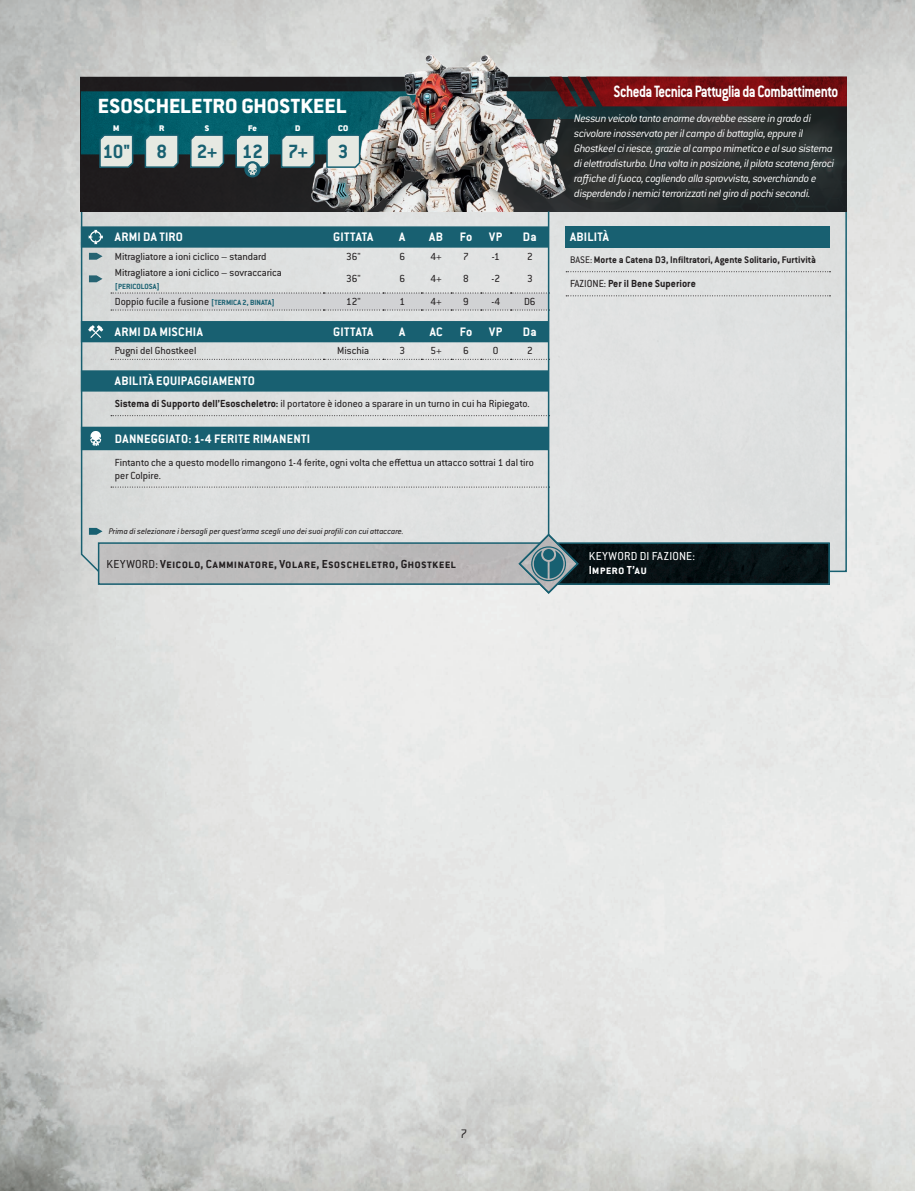
<style>
.page{position:relative;width:915px;height:1191px;background:#fff}
.page>*{position:absolute;margin:0;border:0;box-sizing:border-box;transform-origin:0 0}
.t1{font:800 22.5px "Conduit ITC Std";letter-spacing:.01em;color:#fff}
.t2{font:700 21px "Conduit ITC Std";color:#186071}
.t3{font:700 18px "Conduit ITC Std";letter-spacing:-.03em;color:#fff;scale:.82 1}
.t4{font:700 13.5px "Conduit ITC Std";letter-spacing:.02em;color:#fff}
.t5{font:300 13.5px "Conduit ITC Std";color:#231f20}
.t6{font:700 12.75px "Conduit ITC Std";letter-spacing:.01em;color:#231f20}
.t7{font:12.75px "Conduit ITC Std";letter-spacing:.02em;color:#fff}
.t8{font:700 12.75px "Conduit ITC Std";letter-spacing:.005em;color:#fff}
.t9{font:italic 300 12px/15px "Conduit ITC Std";letter-spacing:-.035em;color:#fff}
.t10{font:11.25px/12.8px "Conduit ITC Std";color:#231f20}
.t11{font:700 11.25px "Conduit ITC Std";color:#231f20}
.t12{font:700 10.5px "Conduit ITC Std";color:#231f20}
.t13{font:italic 9px "Conduit ITC Std";color:#231f20}
.t14{font:900 9px "Conduit ITC Std";color:#fff}
.t15{font:700 8.25px "Conduit ITC Std";color:#186071}
.s1{font-weight:700;font-size:8.25px;color:#186071}
.s2{font-weight:700}
.s3{font-weight:400}
.s4{font-size:11.25px}
</style>
<div class="page">
<img style="left:0;top:0;width:914px;height:1191px">
<div style="left:80px;top:103px;width:767px;height:470px;background:#dfe1e0"></div>
<img style="left:81px;top:77px;width:765px;height:134px">
<img style="left:101px;top:545px;width:725px;height:37px">
<div style="left:98px;top:542px;width:731px;height:43px;border:2px solid #186071"></div>
<img style="left:81px;top:91px;width:765px;height:63px">
<img style="left:589px;top:77px;width:257px;height:29px">
<img style="left:295px;top:54px;width:294px;height:157px">
<svg style="left:111px;top:293px;width:436px;height:18px"></svg>
<svg style="left:81px;top:226px;width:466px;height:34px"></svg>
<svg style="left:89px;top:275px;width:13px;height:7px"></svg>
<svg style="left:111px;top:359px;width:436px;height:1px"></svg>
<div style="left:81px;top:321px;width:466px;height:21px;background:#186071"></div>
<div style="left:81px;top:370px;width:466px;height:21px;background:#186071"></div>
<svg style="left:111px;top:415px;width:436px;height:1px"></svg>
<svg style="left:111px;top:487px;width:436px;height:1px"></svg>
<div style="left:81px;top:427px;width:466px;height:23px;background:#186071"></div>
<svg style="left:98px;top:133px;width:36px;height:36px"></svg>
<svg style="left:144px;top:133px;width:35px;height:36px"></svg>
<svg style="left:189px;top:133px;width:36px;height:36px"></svg>
<svg style="left:280px;top:133px;width:35px;height:36px"></svg>
<svg style="left:325px;top:133px;width:36px;height:36px"></svg>
<div style="left:565px;top:226px;width:264px;height:22px;background:#186071"></div>
<svg style="left:566px;top:295px;width:264px;height:1px"></svg>
<svg style="left:566px;top:271px;width:264px;height:1px"></svg>
<svg style="left:89px;top:528px;width:13px;height:7px"></svg>
<hr style="left:547px;top:211px;width:2px;height:331px;background:#186071">
<svg style="left:517px;top:532px;width:62px;height:63px"></svg>
<svg style="left:244px;top:161px;width:16px;height:16px"></svg>
<svg style="left:234px;top:133px;width:36px;height:42px"></svg>
<h1 class="t1" style="left:98px;top:93px;width:250px">ESOSCHELETRO GHOSTKEEL</h1>
<p class="t14" style="left:113px;top:123px;width:8px">M</p>
<p class="t14" style="left:159px;top:123px;width:7px">R</p>
<p class="t14" style="left:205px;top:123px;width:6px">S</p>
<p class="t14" style="left:248px;top:123px;width:10px">Fe</p>
<p class="t14" style="left:295px;top:123px;width:7px">D</p>
<p class="t14" style="left:338px;top:123px;width:12px">CO</p>
<h2 class="t2" style="left:102px;top:138px;width:66px">10" 8</h2>
<h2 class="t2" style="left:197px;top:138px;width:113px">2+ 12 7+</h2>
<h2 class="t2" style="left:338px;top:138px;width:12px">3</h2>
<p class="t4" style="left:115px;top:229px;width:70px">ARMI DA TIRO</p>
<p class="t4" style="left:333px;top:229px;width:41px">GITTATA</p>
<p class="t4" style="left:399px;top:229px;width:8px">A</p>
<p class="t4" style="left:429px;top:229px;width:44px">AB Fo</p>
<p class="t4" style="left:489px;top:229px;width:15px">VP</p>
<p class="t4" style="left:523px;top:229px;width:15px">Da</p>
<p class="t10" style="left:115px;top:249px;width:153px">Mitragliatore a ioni ciclico – standard</p>
<p class="t10" style="left:346px;top:249px;width:16px">36"</p>
<p class="t10" style="left:399px;top:249px;width:7px">6</p>
<p class="t10" style="left:430px;top:249px;width:13px">4+</p>
<p class="t10" style="left:463px;top:249px;width:7px">7</p>
<p class="t10" style="left:491px;top:249px;width:9px">-1</p>
<p class="t10" style="left:527px;top:249px;width:7px">2</p>
<p class="t10" style="left:115px;top:266px;width:168px">Mitragliatore a ioni ciclico – sovraccarica</p>
<p class="t15" style="left:115px;top:281px;width:46px">[PERICOLOSA]</p>
<p class="t10" style="left:346px;top:272px;width:16px">36"</p>
<p class="t10" style="left:399px;top:272px;width:7px">6</p>
<p class="t10" style="left:430px;top:272px;width:13px">4+</p>
<p class="t10" style="left:463px;top:272px;width:7px">8</p>
<p class="t10" style="left:491px;top:272px;width:10px">-2</p>
<p class="t10" style="left:527px;top:272px;width:7px">3</p>
<p class="t10" style="left:115px;top:295px;width:161px">Doppio fucile a fusione <span class="s1">[TERMICA 2, BINATA]</span></p>
<p class="t10" style="left:346px;top:295px;width:16px">12"</p>
<p class="t10" style="left:399px;top:295px;width:7px">1</p>
<p class="t10" style="left:430px;top:295px;width:13px">4+</p>
<p class="t10" style="left:463px;top:295px;width:7px">9</p>
<p class="t10" style="left:491px;top:295px;width:10px">-4</p>
<p class="t10" style="left:524px;top:295px;width:13px">D6</p>
<p class="t4" style="left:115px;top:323px;width:89px">ARMI DA MISCHIA</p>
<p class="t4" style="left:333px;top:323px;width:41px">GITTATA</p>
<p class="t4" style="left:399px;top:323px;width:8px">A</p>
<p class="t4" style="left:429px;top:323px;width:14px">AC</p>
<p class="t4" style="left:459px;top:323px;width:14px">Fo</p>
<p class="t4" style="left:489px;top:323px;width:15px">VP</p>
<p class="t4" style="left:523px;top:323px;width:15px">Da</p>
<p class="t10" style="left:115px;top:344px;width:83px">Pugni del Ghostkeel</p>
<p class="t10" style="left:337px;top:344px;width:33px">Mischia</p>
<p class="t10" style="left:399px;top:344px;width:7px">3</p>
<p class="t10" style="left:430px;top:344px;width:13px">5+</p>
<p class="t10" style="left:463px;top:344px;width:7px">6</p>
<p class="t10" style="left:493px;top:344px;width:7px">0</p>
<p class="t10" style="left:527px;top:344px;width:7px">2</p>
<p class="t4" style="left:115px;top:373px;width:141px">ABILITÀ EQUIPAGGIAMENTO</p>
<p class="t10" style="left:115px;top:397px;width:416px"><span class="s2">Sistema di Supporto dell’Esoscheletro:</span> il portatore è idoneo a sparare in un turno in cui ha Ripiegato.</p>
<p class="t4" style="left:115px;top:430px;width:197px">DANNEGGIATO: 1-4 FERITE RIMANENTI</p>
<p class="t10" style="left:115px;top:455px;width:420px">Fintanto che a questo modello rimangono 1-4 ferite, ogni volta che effettua un attacco sottrai 1 dal tiro per Colpire.</p>
<p class="t13" style="left:109px;top:525px;width:296px">Prima di selezionare i bersagli per quest’arma scegli uno dei suoi profili con cui attaccare.</p>
<p class="t6" style="left:106px;top:556px;width:351px"><span class="s3">KEYWORD:</span> Veicolo, Camminatore, Volare, Esoscheletro, Ghostkeel</p>
<h3 class="t3" style="left:613px;top:81px;width:276px">Scheda Tecnica Pattuglia da Combattimento</h3>
<p class="t9" style="left:574px;top:111px;width:261px">Nessun veicolo tanto enorme dovrebbe essere in grado di scivolare inosservato per il campo di battaglia, eppure il Ghostkeel ci riesce, grazie al campo mimetico e al suo sistema di elettrodisturbo. Una volta in posizione, il pilota scatena feroci raffiche di fuoco, cogliendo alla sprovvista, soverchiando e disperdendo i nemici terrorizzati nel giro di pochi secondi.</p>
<p class="t4" style="left:570px;top:229px;width:40px">ABILITÀ</p>
<p class="t12" style="left:570px;top:254px;width:247px"><span class="s3">BASE:</span> Morte a Catena D3, Infiltratori, Agente Solitario<span class="s4">,</span> Furtività</p>
<p class="t11" style="left:570px;top:277px;width:127px"><span class="s3">FAZIONE:</span> Per il Bene Superiore</p>
<p class="t7" style="left:588px;top:548px;width:108px">KEYWORD DI FAZIONE:</p>
<p class="t8" style="left:588px;top:562px;width:60px">Impero T’au</p>
<p class="t5" style="left:460px;top:1126px;width:8px">7</p>
</div>
